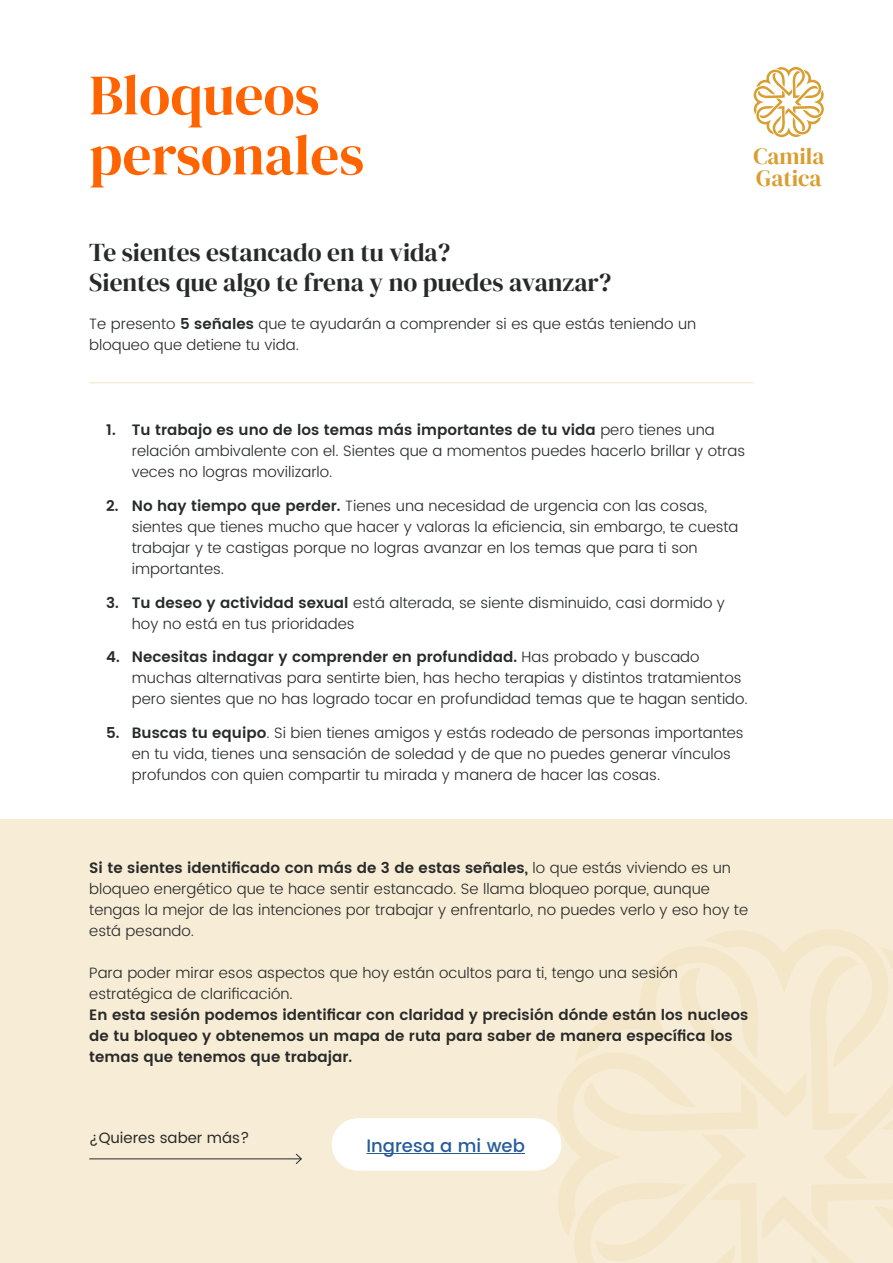
<style>
.page{position:relative;width:893px;height:1263px;background:#fff}
.page>*{position:absolute;margin:0;border:0;box-sizing:border-box;transform-origin:0 0}
.t1{font:57px/60px "DM Serif Display";color:#ff6400}
.t2{font:25.5px/30.6px "DM Serif Display";color:#282929}
.t3{font:23.1px/21.1px "DM Serif Display";color:#d99e30}
.t4{font:500 18px "Poppins";color:#275b9b}
.t5{font:300 15px/21px "Poppins";color:#282929}
.t6{font:600 15px/21px "Poppins";color:#282929}
.t7{font:15px "Poppins";color:#282929}
.s1{font-weight:600}
</style>
<div class="page">
<div style="left:0;top:820px;width:893px;height:443px;background:#f7edd6"></div>
<hr style="left:89px;top:382px;width:665px;height:1px;background:#f7edd6">
<svg style="left:754px;top:67px;width:70px;height:70px"></svg>
<svg style="left:557px;top:929px;width:336px;height:334px"></svg>
<div style="left:332px;top:1118px;width:229px;height:53px;background:#fff;border-radius:26px"></div>
<hr style="left:366px;top:1153px;width:159px;height:1px;background:#275b9b">
<hr style="left:89px;top:1158px;width:212px;height:1px;background:#282929">
<svg style="left:295px;top:1153px;width:7px;height:11px"></svg>
<h1 class="t1" style="left:89px;top:66px;width:276px">Bloqueos personales</h1>
<h2 class="t2" style="left:89px;top:237px;width:524px">Te sientes estancado en tu vida?<br>Sientes que algo te frena y no puedes avanzar?</h2>
<p class="t5" style="left:89px;top:314px;width:609px">Te presento <span class="s1">5 señales</span> que te ayudarán a comprender si es que estás teniendo un bloqueo que detiene tu vida.</p>
<h3 class="t3" style="left:753px;top:146px;width:73px">Camila<br>Gatica</h3>
<p class="t5" style="left:132px;top:420px;width:615px;text-indent:-26px"><span class="s1">1. Tu trabajo es uno de los temas más importantes de tu vida</span> pero tienes una relación ambivalente con el. Sientes que a momentos puedes hacerlo brillar y otras veces no logras movilizarlo.</p>
<p class="t5" style="left:132px;top:495px;width:608px;text-indent:-26px"><span class="s1">2. No hay tiempo que perder.</span> Tienes una necesidad de urgencia con las cosas, sientes que tienes mucho que hacer y valoras la eficiencia, sin embargo, te cuesta trabajar y te castigas porque no logras avanzar en los temas que para ti son importantes.</p>
<p class="t5" style="left:132px;top:592px;width:595px;text-indent:-26px"><span class="s1">3. Tu deseo y actividad sexual</span> está alterada, se siente disminuido, casi dormido y hoy no está en tus prioridades</p>
<p class="t5" style="left:132px;top:647px;width:618px;text-indent:-26px"><span class="s1">4. Necesitas indagar y comprender en profundidad.</span> Has probado y buscado muchas alternativas para sentirte bien, has hecho terapias y distintos tratamientos pero sientes que no has logrado tocar en profundidad temas que te hagan sentido.</p>
<p class="t5" style="left:132px;top:723px;width:613px;text-indent:-26px"><span class="s1">5. Buscas tu equipo</span>. Si bien tienes amigos y estás rodeado de personas importantes en tu vida, tienes una sensación de soledad y de que no puedes generar vínculos profundos con quien compartir tu mirada y manera de hacer las cosas.</p>
<p class="t5" style="left:89px;top:858px;width:660px"><span class="s1">Si te sientes identificado con más de 3 de estas señales,</span> lo que estás viviendo es un bloqueo energético que te hace sentir estancado. Se llama bloqueo porque, aunque tengas la mejor de las intenciones por trabajar y enfrentarlo, no puedes verlo y eso hoy te está pesando.</p>
<p class="t5" style="left:89px;top:963px;width:590px">Para poder mirar esos aspectos que hoy están ocultos para ti, tengo una sesión estratégica de clarificación.</p>
<p class="t6" style="left:89px;top:1005px;width:661px">En esta sesión podemos identificar con claridad y precisión dónde están los nucleos de tu bloqueo y obtenemos un mapa de ruta para saber de manera específica los temas que tenemos que trabajar.</p>
<p class="t7" style="left:89px;top:1126px;width:162px">¿Quieres saber más?</p>
<p class="t4" style="left:366px;top:1132px;width:160px">Ingresa a mi web</p>
</div>
